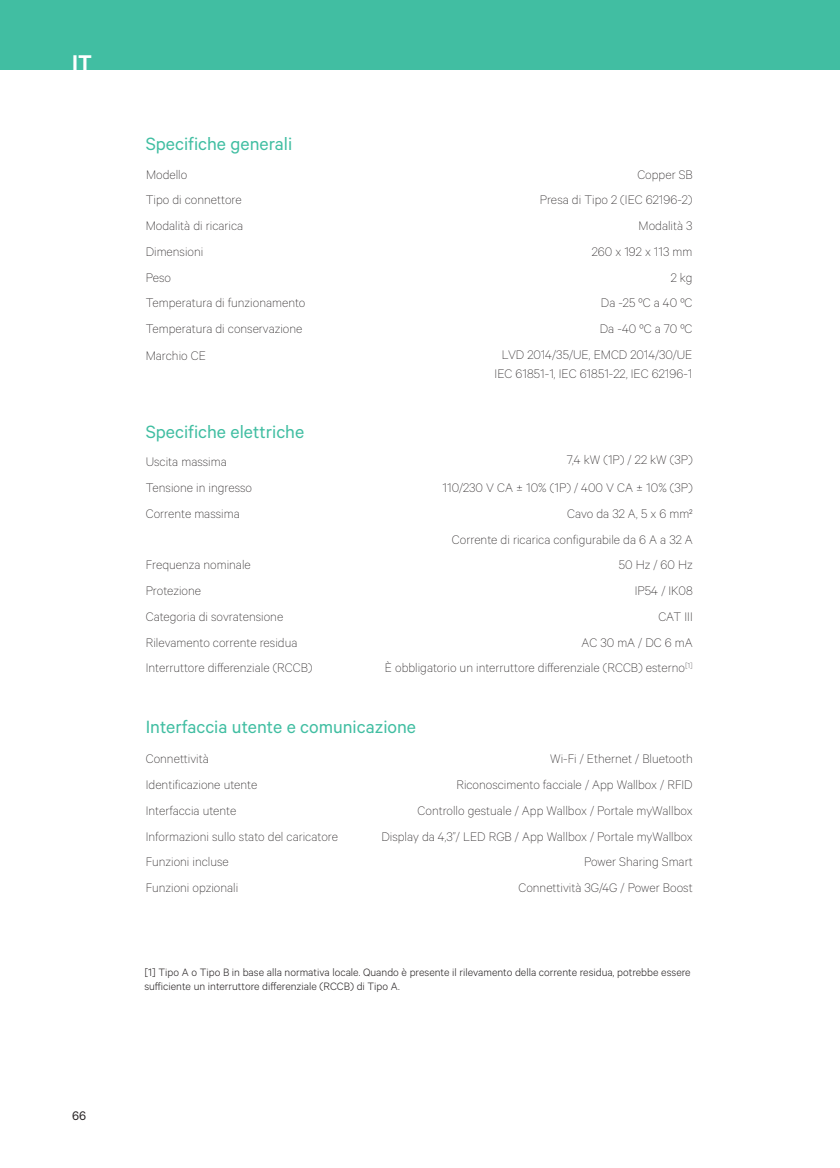
<style>
.page{position:relative;width:840px;height:1168px;background:#fff}
.page>*{position:absolute;margin:0;border:0;box-sizing:border-box;transform-origin:0 0}
.t1{font:600 24px "Calibre";color:#fff}
.subtitulos{font:20px "Calibre";color:#41bea2}
.textos_graella2{font:100 14px "Calibre";color:#231f20}
.textos_graella1{font:100 14px "Calibre";color:#231f20}
.t2{font:14px "Calibre";color:#231f20}
.t3{font:300 12px/14.4px "Calibre";color:#231f20}
</style>
<div class="page">
<div style="left:0;top:0;width:839px;height:70px;background:#41bea2"></div>
<p class="t1" style="left:72px;top:48px;width:21px">IT</p>
<p class="t2" style="left:72px;top:1107px;width:15px">66</p>
<p class="subtitulos" style="left:146px;top:132px;width:148px">Specifiche generali</p>
<p class="textos_graella1" style="left:146px;top:166px;width:43px">Modello</p>
<p class="textos_graella2" style="left:637px;top:166px;width:57px">Copper SB</p>
<p class="textos_graella1" style="left:146px;top:192px;width:97px">Tipo di connettore</p>
<p class="textos_graella2" style="left:539px;top:192px;width:154px">Presa di Tipo 2 (IEC 62196-2)</p>
<p class="textos_graella1" style="left:146px;top:218px;width:99px">Modalità di ricarica</p>
<p class="textos_graella2" style="left:638px;top:218px;width:55px">Modalità 3</p>
<p class="textos_graella1" style="left:146px;top:243px;width:59px">Dimensioni</p>
<p class="textos_graella2" style="left:591px;top:243px;width:102px">260 x 192 x 113 mm</p>
<p class="textos_graella1" style="left:146px;top:269px;width:27px">Peso</p>
<p class="textos_graella2" style="left:670px;top:269px;width:23px">2 kg</p>
<p class="textos_graella1" style="left:146px;top:295px;width:161px">Temperatura di funzionamento</p>
<p class="textos_graella1" style="left:146px;top:321px;width:158px">Temperatura di conservazione</p>
<p class="textos_graella1" style="left:146px;top:347px;width:62px">Marchio CE</p>
<p class="textos_graella2" style="left:600px;top:295px;width:93px">Da -25 ºC a 40 ºC</p>
<p class="textos_graella2" style="left:599px;top:321px;width:94px">Da -40 ºC a 70 ºC</p>
<p class="textos_graella2" style="left:501px;top:346px;width:192px">LVD 2014/35/UE, EMCD 2014/30/UE</p>
<p class="textos_graella2" style="left:494px;top:366px;width:199px">IEC 61851-1, IEC 61851-22, IEC 62196-1</p>
<p class="subtitulos" style="left:146px;top:420px;width:160px">Specifiche elettriche</p>
<p class="textos_graella1" style="left:146px;top:454px;width:82px">Uscita massima</p>
<p class="textos_graella2" style="left:566px;top:451px;width:127px">7,4 kW (1P) / 22 kW (3P)</p>
<p class="textos_graella1" style="left:146px;top:479px;width:108px">Tensione in ingresso</p>
<p class="textos_graella2" style="left:442px;top:479px;width:251px">110/230 V CA ± 10% (1P) / 400 V CA ± 10% (3P)</p>
<p class="textos_graella1" style="left:146px;top:505px;width:95px">Corrente massima</p>
<p class="textos_graella2" style="left:567px;top:505px;width:127px">Cavo da 32 A, 5 x 6 mm²</p>
<p class="textos_graella2" style="left:451px;top:531px;width:242px">Corrente di ricarica configurabile da 6 A a 32 A</p>
<p class="textos_graella1" style="left:146px;top:557px;width:106px">Frequenza nominale</p>
<p class="textos_graella2" style="left:618px;top:557px;width:75px">50 Hz / 60 Hz</p>
<p class="textos_graella1" style="left:146px;top:582px;width:57px">Protezione</p>
<p class="textos_graella1" style="left:146px;top:608px;width:139px">Categoria di sovratensione</p>
<p class="textos_graella1" style="left:146px;top:634px;width:153px">Rilevamento corrente residua</p>
<p class="textos_graella1" style="left:146px;top:660px;width:168px">Interruttore differenziale (RCCB)</p>
<p class="textos_graella2" style="left:634px;top:582px;width:60px">IP54 / IK08</p>
<p class="textos_graella2" style="left:658px;top:608px;width:36px">CAT III</p>
<p class="textos_graella2" style="left:581px;top:634px;width:113px">AC 30 mA / DC 6 mA</p>
<p class="textos_graella2" style="left:384px;top:660px;width:309px">È obbligatorio un interruttore differenziale (RCCB) esterno<sup>[1]</sup></p>
<p class="subtitulos" style="left:146px;top:715px;width:272px">Interfaccia utente e comunicazione</p>
<p class="textos_graella1" style="left:146px;top:751px;width:64px">Connettività</p>
<p class="textos_graella1" style="left:146px;top:777px;width:113px">Identificazione utente</p>
<p class="textos_graella2" style="left:550px;top:751px;width:144px">Wi-Fi / Ethernet / Bluetooth</p>
<p class="textos_graella2" style="left:456px;top:777px;width:238px">Riconoscimento facciale / App Wallbox / RFID</p>
<p class="textos_graella1" style="left:146px;top:802px;width:92px">Interfaccia utente</p>
<p class="textos_graella2" style="left:417px;top:802px;width:276px">Controllo gestuale / App Wallbox / Portale myWallbox</p>
<p class="textos_graella1" style="left:146px;top:828px;width:194px">Informazioni sullo stato del caricatore</p>
<p class="textos_graella2" style="left:381px;top:828px;width:312px">Display da 4,3”/ LED RGB / App Wallbox / Portale myWallbox</p>
<p class="textos_graella1" style="left:146px;top:854px;width:85px">Funzioni incluse</p>
<p class="textos_graella1" style="left:146px;top:880px;width:94px">Funzioni opzionali</p>
<p class="textos_graella2" style="left:583px;top:854px;width:110px">Power Sharing Smart</p>
<p class="textos_graella2" style="left:518px;top:880px;width:175px">Connettività 3G/4G / Power Boost</p>
<p class="t3" style="left:144px;top:964px;width:547px">[1] Tipo A o Tipo B in base alla normativa locale. Quando è presente il rilevamento della corrente residua, potrebbe essere sufficiente un interruttore differenziale (RCCB) di Tipo A.</p>
</div>
